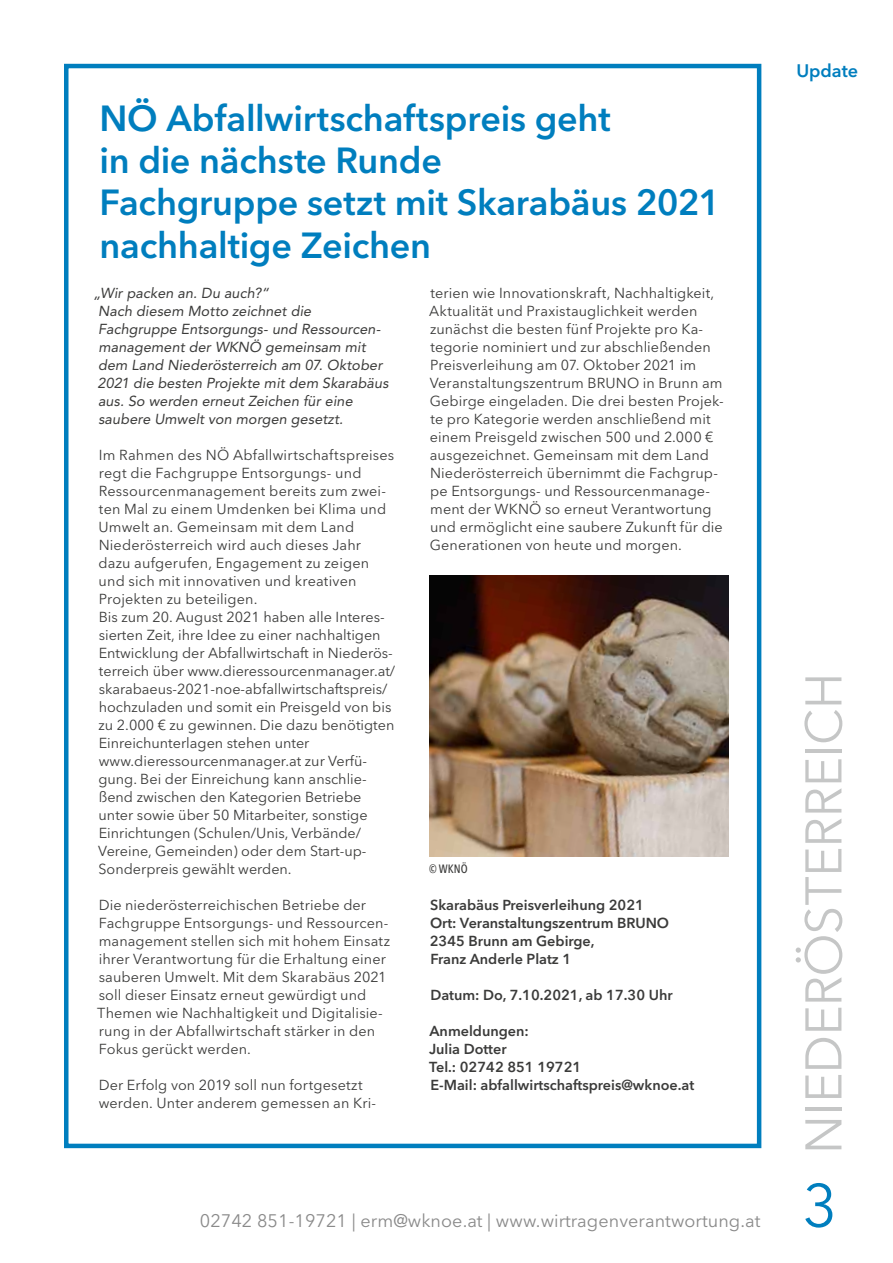
<style>
.page{position:relative;width:893px;height:1263px;background:#fff}
.page>*{position:absolute;margin:0;border:0;box-sizing:border-box;transform-origin:0 0}
.t1{font:60px "Avenir Next LT Pro";color:#007ebe}
.t2{font:51px "Avenir Next LT Pro";letter-spacing:-.01em;color:#c5c6c6}
.t3{font:600 36px/42px "Avenir Next LT Pro";letter-spacing:-.005em;color:#007ebe}
.t4{font:18px "Avenir Next LT Pro";letter-spacing:.005em;color:#8a8a8a}
.t5{font:600 18px "Avenir Next LT Pro";letter-spacing:-.005em;color:#007ebe}
.t6{font:14.4px/18px "Avenir Next LT Pro";letter-spacing:.005em;color:#3b3b3a}
.t7{font:italic 14.4px/18px "Avenir LT Std";letter-spacing:.01em;color:#3b3b3a}
.t8{font:600 14.4px/18px "Avenir Next LT Pro";color:#3b3b3a}
.t9{font:500 condensed 12px "Avenir Next LT Pro";color:#3b3b3a}
</style>
<div class="page">
<div style="left:64px;top:64px;width:697px;height:1084px;border:4px solid #007ebe"></div>
<img style="left:429px;top:575px;width:299px;height:282px">
<h3 class="t3" style="left:99px;top:98px;width:622px">NÖ Abfallwirtschaftspreis geht<br>in die nächste Runde<br>Fachgruppe setzt mit Skarabäus 2021 nachhaltige Zeichen</h3>
<p class="t7" style="left:93px;top:284px;width:297px">„Wir packen an. Du auch?“<br>Nach diesem Motto zeichnet die Fachgruppe Entsorgungs- und Ressourcen&shy;management der WKNÖ gemeinsam mit dem Land Niederösterreich am 07. Oktober 2021 die besten Projekte mit dem Skarabäus aus. So werden erneut Zeichen für eine saubere Umwelt von morgen gesetzt.</p>
<p class="t6" style="left:98px;top:446px;width:298px">Im Rahmen des NÖ Abfallwirtschaftspreises regt die Fachgruppe Entsorgungs- und Ressourcenmanagement bereits zum zwei&shy;ten Mal zu einem Umdenken bei Klima und Umwelt an. Gemeinsam mit dem Land Niederösterreich wird auch dieses Jahr dazu aufgerufen, Engagement zu zeigen und sich mit innovativen und kreativen Projekten zu beteiligen.<br>Bis zum 20. August 2021 haben alle Interes&shy;sierten Zeit, ihre Idee zu einer nachhaltigen Entwicklung der Abfallwirtschaft in Niederös&shy;terreich über www.dieressourcenmanager.at/ skarabaeus-2021-noe-abfallwirtschaftspreis/ hochzuladen und somit ein Preisgeld von bis zu 2.000 € zu gewinnen. Die dazu benötigten Einreichunterlagen stehen unter www.dieressourcenmanager.at zur Verfü&shy;gung. Bei der Einreichung kann anschlie&shy;ßend zwischen den Kategorien Betriebe unter sowie über 50 Mitarbeiter, sonstige Einrichtungen (Schulen/Unis, Verbände/ Vereine, Gemeinden) oder dem Start-up-Sonderpreis gewählt werden.</p>
<p class="t6" style="left:97px;top:896px;width:294px">Die niederösterreichischen Betriebe der Fachgruppe Entsorgungs- und Ressourcen&shy;management stellen sich mit hohem Einsatz ihrer Verantwortung für die Erhaltung einer sauberen Umwelt. Mit dem Skarabäus 2021 soll dieser Einsatz erneut gewürdigt und Themen wie Nachhaltigkeit und Digitalisie&shy;rung in der Abfallwirtschaft stärker in den Fokus gerückt werden.</p>
<p class="t6" style="left:99px;top:1076px;width:279px">Der Erfolg von 2019 soll nun fortgesetzt werden. Unter anderem gemessen an Kri-</p>
<p class="t6" style="left:429px;top:284px;width:296px">terien wie Innovationskraft, Nachhaltigkeit, Aktualität und Praxistauglichkeit werden zunächst die besten fünf Projekte pro Ka&shy;tegorie nominiert und zur abschließenden Preisverleihung am 07. Oktober 2021 im Veranstaltungszentrum BRUNO in Brunn am Gebirge eingeladen. Die drei besten Projek&shy;te pro Kategorie werden anschließend mit einem Preisgeld zwischen 500 und 2.000 € ausgezeichnet. Gemeinsam mit dem Land Niederösterreich übernimmt die Fachgrup&shy;pe Entsorgungs- und Ressourcenmanage&shy;ment der WKNÖ so erneut Verantwortung und ermöglicht eine saubere Zukunft für die Generationen von heute und morgen.</p>
<p class="t9" style="left:429px;top:861px;width:40px">© WKN Ö</p>
<p class="t8" style="left:430px;top:896px;width:241px">Skarabäus Preisverleihung 2021<br>Ort: Veranstaltungszentrum BRUNO<br>2345 Brunn am Gebirge,<br>Franz Anderle Platz 1</p>
<p class="t8" style="left:430px;top:986px;width:244px">Datum: Do, 7.10.2021, ab 17.30 Uhr</p>
<p class="t8" style="left:429px;top:1022px;width:267px">Anmeldungen:<br>Julia Dotter<br>Tel.: 02742 851 19721<br>E-Mail: abfallwirtschaftspreis@wknoe.at</p>
<p class="t4" style="left:200px;top:1209px;width:562px">02742 851-19721 | erm@wknoe.at | www.wirtragenverantwortung.at</p>
<p class="t5" style="left:796px;top:60px;width:63px">Update</p>
<h2 class="t2" style="left:793px;top:1154px;width:483px;rotate:-90deg">NIEDERÖSTERREICH</h2>
<h1 class="t1" style="left:802px;top:1170px;width:36px">3</h1>
</div>
